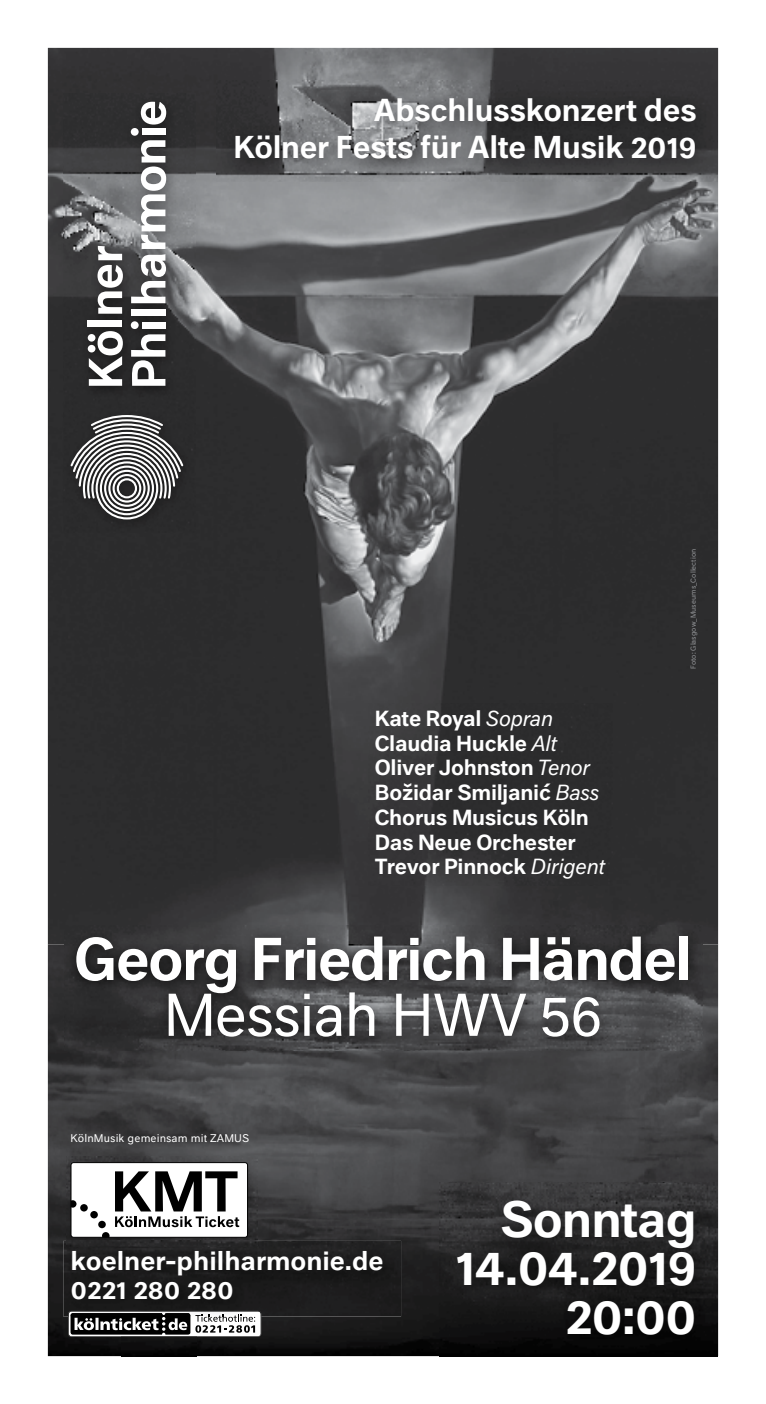
<style>
.page{position:relative;width:766px;height:1404px;background:#fff}
.page>*{position:absolute;margin:0;border:0;box-sizing:border-box;transform-origin:0 0}
.t1{font:500 55.8px "Neutral BP";letter-spacing:-.03em;color:#fff}
.t2{font:55.8px "Neutral BP";letter-spacing:-.03em;color:#fff}
.t3{font:500 47.25px/48.4px "Neutral BP";letter-spacing:-.02em;color:#fff;text-align:right}
.t4{font:500 29.25px/37.1px "Neutral BP";letter-spacing:-.01em;color:#fff;text-align:right}
.t5{font:500 24.53px/28.3px "Neutral BP";color:#fff}
.t6{font:500 20.25px/24.8px "Neutral BP";letter-spacing:-.01em;color:#fff}
.t7{font:10.35px "Neutral BP";letter-spacing:.01em;color:#fff}
.t8{font:6.75px "Neutral BP";letter-spacing:.01em;color:#939598}
.s1{font-weight:400;font-style:italic}
</style>
<div class="page">
<img style="left:48px;top:48px;width:670px;height:896px">
<img style="left:48px;top:944px;width:74px;height:411px">
<img style="left:644px;top:944px;width:74px;height:411px">
<img style="left:122px;top:1050px;width:522px;height:168px">
<img style="left:197px;top:1218px;width:242px;height:137px">
<img style="left:122px;top:1336px;width:75px;height:19px">
<img style="left:63px;top:1240px;width:338px;height:76px">
<svg style="left:68px;top:1310px;width:193px;height:26px"></svg>
<img style="left:66px;top:1156px;width:191px;height:90px">
<div style="left:71px;top:1162px;width:176px;height:75px;background:#fff;border-radius:3px"></div>
<div style="left:70px;top:1161px;width:178px;height:76px;border:1px solid #000;border-radius:3px"></div>
<svg style="left:71px;top:1200px;width:5px;height:7px"></svg>
<svg style="left:80px;top:1203px;width:8px;height:8px"></svg>
<svg style="left:90px;top:1210px;width:8px;height:8px"></svg>
<div style="left:98px;top:1220px;width:8px;height:7px;background:#000;border-radius:50%"></div>
<svg style="left:102px;top:1232px;width:7px;height:5px"></svg>
<svg style="left:115px;top:1171px;width:124px;height:55px"></svg>
<img style="left:439px;top:1182px;width:277px;height:173px">
<img style="left:63px;top:93px;width:132px;height:439px">
<svg style="left:70px;top:414px;width:113px;height:105px"></svg>
<div style="left:88px;top:345px;width:7px;height:7px;background:#fff;border-radius:50%"></div>
<svg style="left:89px;top:331px;width:34px;height:55px"></svg>
<div style="left:88px;top:320px;width:34px;height:6px;background:#fff"></div>
<svg style="left:97px;top:246px;width:26px;height:68px"></svg>
<svg style="left:131px;top:334px;width:34px;height:52px"></svg>
<div style="left:131px;top:321px;width:8px;height:8px;background:#fff;border-radius:50%"></div>
<div style="left:141px;top:322px;width:24px;height:6px;background:#fff"></div>
<div style="left:131px;top:309px;width:34px;height:7px;background:#fff"></div>
<svg style="left:131px;top:140px;width:35px;height:163px"></svg>
<div style="left:131px;top:128px;width:8px;height:8px;background:#fff;border-radius:50%"></div>
<div style="left:141px;top:129px;width:24px;height:6px;background:#fff"></div>
<svg style="left:141px;top:102px;width:25px;height:22px"></svg>
<img style="left:64px;top:925px;width:638px;height:125px">
<img style="left:368px;top:703px;width:244px;height:182px">
<img style="left:217px;top:81px;width:500px;height:101px">
<h3 class="t4" style="left:233px;top:89px;width:465px">Abschlusskonzert des<br>Kölner Fests für Alte Musik 2019</h3>
<p class="t6" style="left:374px;top:704px;width:232px">Kate Royal <span class="s1">Sopran<br></span>Claudia Huckle <span class="s1">Alt<br></span>Oliver Johnston <span class="s1">Tenor<br></span>Božidar Smiljanić <span class="s1">Bass<br></span>Chorus Musicus Köln<br>Das Neue Orchester<br>Trevor Pinnock <span class="s1">Dirigent</span></p>
<p class="t8" style="left:687px;top:668px;width:121px;rotate:-90deg">Foto: Glasgow_Museums_Collection</p>
<h1 class="t1" style="left:74px;top:914px;width:619px">Georg Friedrich Händel</h1>
<h1 class="t2" style="left:164px;top:972px;width:440px">Messiah HWV 56</h1>
<p class="t7" style="left:70px;top:1130px;width:180px">KölnMusik gemeinsam mit ZAMUS</p>
<p class="t5" style="left:70px;top:1244px;width:314px">koelner-philharmonie.de<br>0221 280 280</p>
<h2 class="t3" style="left:455px;top:1190px;width:243px">Sonntag<br>14.04.2019<br>20:00</h2>
</div>
